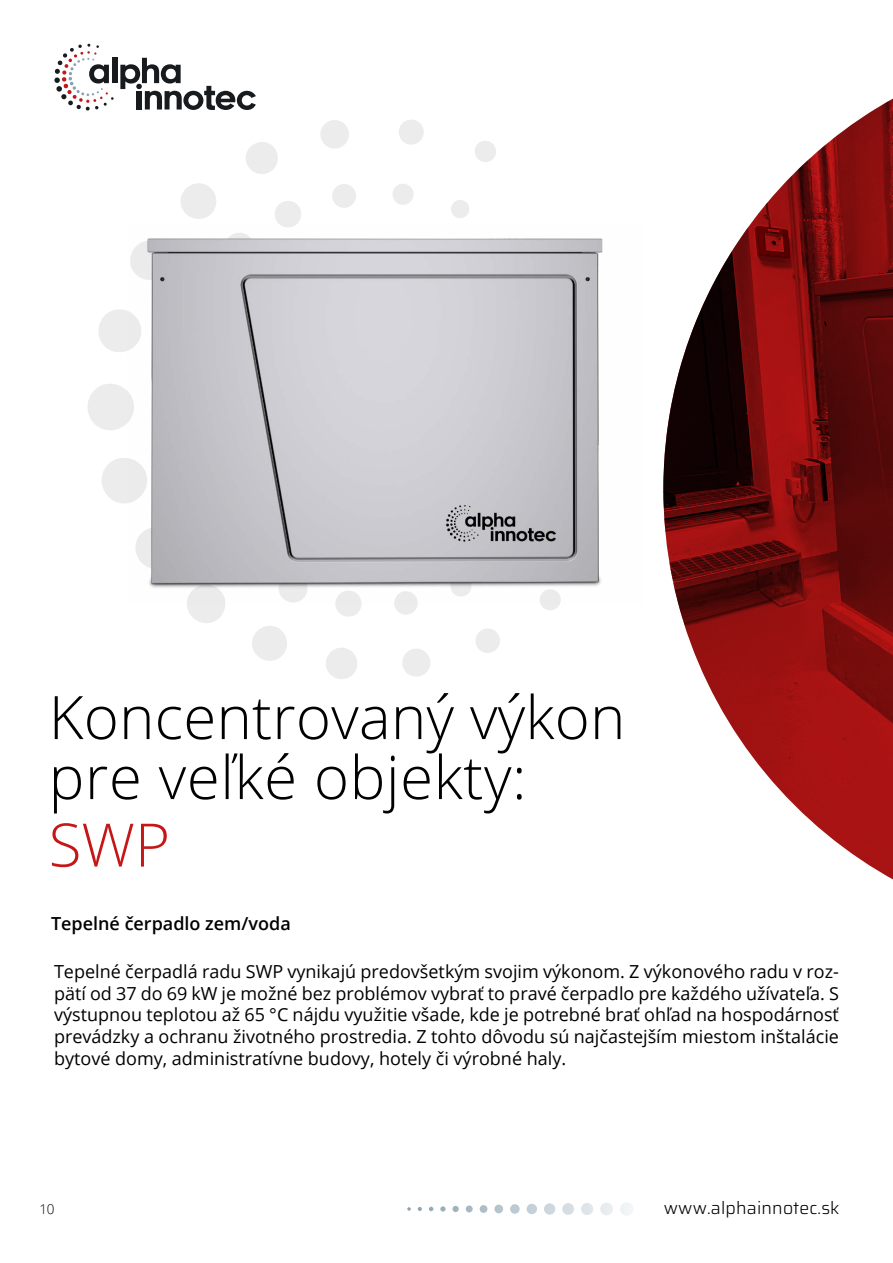
<style>
.page{position:relative;width:893px;height:1263px;background:#fff}
.page>*{position:absolute;margin:0;border:0;box-sizing:border-box;transform-origin:0 0}
.t1{font:300 60px/60px "Open Sans";letter-spacing:.005em;color:#000}
.t2{font:300 60px "Open Sans";color:#c51718}
.t3{font:18px/21.6px "Open Sans";color:#000;text-align:justify}
.t4{font:600 18px "Open Sans";color:#000}
.t5{font:300 17.55px "Saira";letter-spacing:.01em;color:#000}
.t6{font:300 13.5px "Open Sans";color:#000}
</style>
<div class="page">
<img style="left:663px;top:99px;width:230px;height:780px">
<svg style="left:407px;top:1203px;width:226px;height:12px"></svg>
<div style="left:112px;top:58px;width:5px;height:25px;background:#171b1e"></div>
<svg style="left:120px;top:58px;width:136px;height:52px"></svg>
<svg style="left:54px;top:44px;width:60px;height:67px"></svg>
<svg style="left:336px;top:605px;width:25px;height:12px"></svg>
<svg style="left:395px;top:605px;width:22px;height:10px"></svg>
<svg style="left:275px;top:201px;width:26px;height:22px"></svg>
<svg style="left:332px;top:184px;width:24px;height:24px"></svg>
<svg style="left:393px;top:184px;width:21px;height:21px"></svg>
<svg style="left:451px;top:200px;width:18px;height:18px"></svg>
<svg style="left:102px;top:458px;width:25px;height:45px"></svg>
<svg style="left:187px;top:605px;width:38px;height:18px"></svg>
<svg style="left:252px;top:626px;width:35px;height:35px"></svg>
<svg style="left:326px;top:648px;width:31px;height:31px"></svg>
<svg style="left:402px;top:649px;width:28px;height:28px"></svg>
<svg style="left:476px;top:629px;width:24px;height:24px"></svg>
<svg style="left:541px;top:605px;width:18px;height:5px"></svg>
<svg style="left:88px;top:384px;width:39px;height:46px"></svg>
<svg style="left:98px;top:309px;width:29px;height:43px"></svg>
<svg style="left:181px;top:183px;width:35px;height:36px"></svg>
<svg style="left:246px;top:142px;width:32px;height:32px"></svg>
<svg style="left:320px;top:120px;width:29px;height:29px"></svg>
<svg style="left:399px;top:120px;width:25px;height:25px"></svg>
<svg style="left:475px;top:141px;width:21px;height:21px"></svg>
<img style="left:127px;top:223px;width:476px;height:382px">
<h1 class="t1" style="left:49px;top:686px;width:578px">Koncentrovaný výkon pre veľké objekty:</h1>
<h1 class="t2" style="left:49px;top:804px;width:123px">SWP</h1>
<p class="t4" style="left:51px;top:911px;width:241px">Tepelné čerpadlo zem/voda</p>
<p class="t3" style="left:54px;top:960px;width:786px">Tepelné čerpadlá radu SWP vynikajú predovšetkým svojim výkonom. Z výkonového radu v roz&shy;pätí od 37 do 69 kW je možné bez problémov vybrať to pravé čerpadlo pre každého užívateľa. S výstupnou teplotou až 65 °C nájdu využitie všade, kde je potrebné brať ohľad na hospodárnosť prevádzky a ochranu životného prostredia. Z tohto dôvodu sú najčastejším miestom inštalácie bytové domy, administratívne budovy, hotely či výrobné haly.</p>
<p class="t6" style="left:40px;top:1200px;width:16px">10</p>
<p class="t5" style="left:664px;top:1194px;width:177px">www.alphainnotec.sk</p>
</div>
